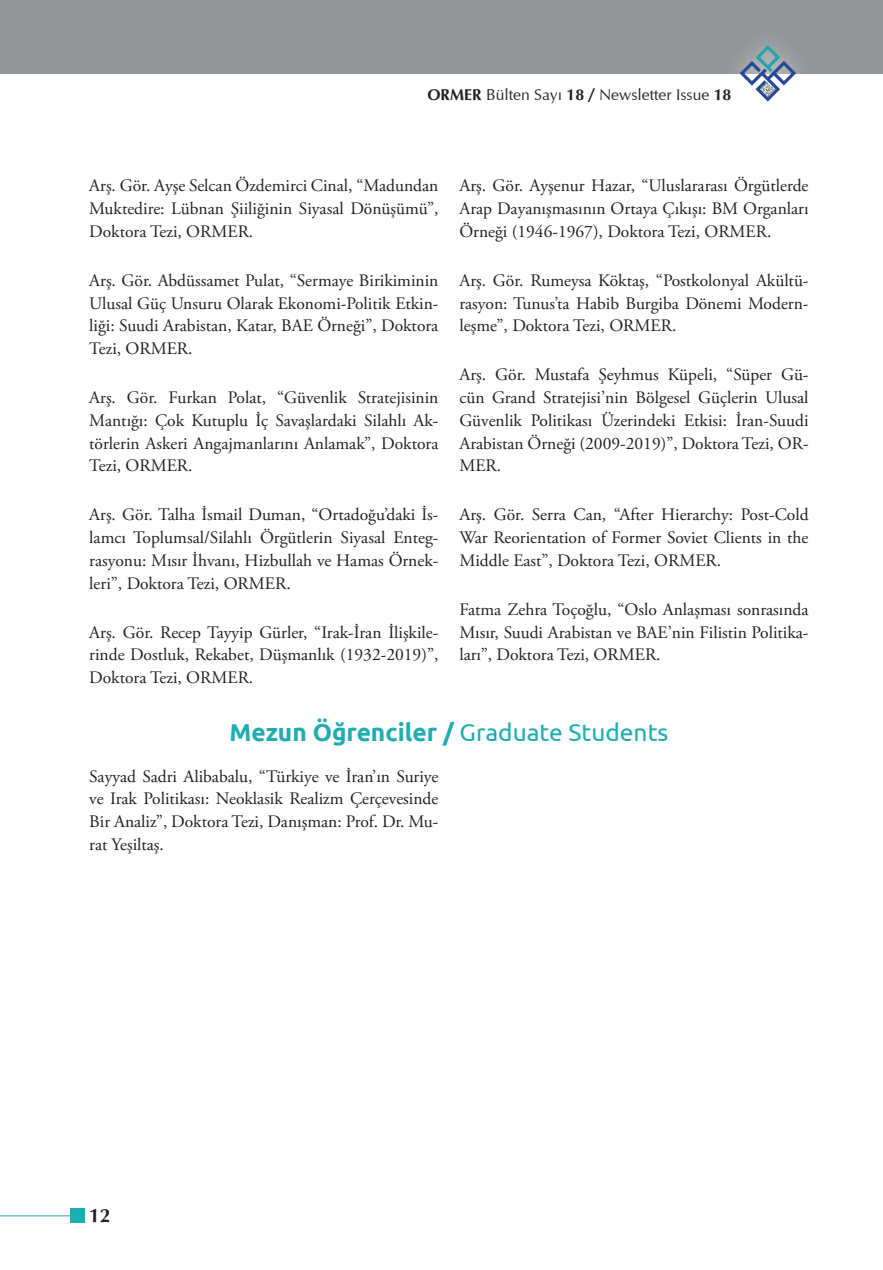
<style>
.page{position:relative;width:883px;height:1270px;background:#fff}
.page>*{position:absolute;margin:0;border:0;box-sizing:border-box;transform-origin:0 0}
.t1{font:700 24.5px "Ubuntu";color:#1eadb0}
.t2{font:700 19.25px "TR Oregon";color:#231f20}
.t3{font:17.5px/22.8px "Adobe Garamond Pro";color:#231f20;text-align:justify}
.t4{font:15.75px "TR Oregon";color:#231f20}
.s1{font-weight:700}
.s2{font-weight:400}
</style>
<div class="page">
<div style="left:0;top:0;width:883px;height:73px;background:#939598"></div>
<hr style="left:0;top:1215px;width:85px;height:1px;background:#1eadb0">
<div style="left:71px;top:1209px;width:14px;height:14px;background:#1eadb0"></div>
<div style="left:720px;top:26px;width:96px;height:95px;background:#fff;opacity:.75"></div>
<svg style="left:740px;top:45px;width:56px;height:57px"></svg>
<p class="t4" style="left:427px;top:85px;width:305px"><span class="s1">ORMER</span> Bülten Sayı <span class="s1">18 /</span> Newsletter Issue <span class="s1">18</span></p>
<p class="t3" style="left:89px;top:175px;width:351px">Arş. Gör. Ayşe Selcan Özdemirci Cinal, “Madundan Muktedire: Lübnan Şiiliğinin Siyasal Dönüşümü”, Doktora Tezi, ORMER.</p>
<p class="t3" style="left:89px;top:269px;width:351px">Arş. Gör. Abdüssamet Pulat, “Sermaye Birikiminin Ulusal Güç Unsuru Olarak Ekonomi-Politik Etkin&shy;liği: Suudi Arabistan, Katar, BAE Örneği”, Doktora Tezi, ORMER.</p>
<p class="t3" style="left:89px;top:387px;width:351px">Arş. Gör. Furkan Polat, “Güvenlik Stratejisinin Mantığı: Çok Kutuplu İç Savaşlardaki Silahlı Ak&shy;törlerin Askeri Angajmanlarını Anlamak”, Doktora Tezi, ORMER.</p>
<p class="t3" style="left:89px;top:504px;width:351px">Arş. Gör. Talha İsmail Duman, “Ortadoğu’daki İs&shy;lamcı Toplumsal/Silahlı Örgütlerin Siyasal Enteg&shy;rasyonu: Mısır İhvanı, Hizbullah ve Hamas Örnek&shy;leri”, Doktora Tezi, ORMER.</p>
<p class="t3" style="left:89px;top:621px;width:351px">Arş. Gör. Recep Tayyip Gürler, “Irak-İran İlişkile&shy;rinde Dostluk, Rekabet, Düşmanlık (1932-2019)”, Doktora Tezi, ORMER.</p>
<p class="t3" style="left:459px;top:175px;width:351px">Arş. Gör. Ayşenur Hazar, “Uluslararası Örgütlerde Arap Dayanışmasının Ortaya Çıkışı: BM Organları Örneği (1946-1967), Doktora Tezi, ORMER.</p>
<p class="t3" style="left:459px;top:269px;width:351px">Arş. Gör. Rumeysa Köktaş, “Postkolonyal Akültü&shy;rasyon: Tunus’ta Habib Burgiba Dönemi Modern&shy;leşme”, Doktora Tezi, ORMER.</p>
<p class="t3" style="left:459px;top:364px;width:351px">Arş. Gör. Mustafa Şeyhmus Küpeli, “Süper Gü&shy;cün Grand Stratejisi’nin Bölgesel Güçlerin Ulusal Güvenlik Politikası Üzerindeki Etkisi: İran-Suudi Arabistan Örneği (2009-2019)”, Doktora Tezi, OR-MER.</p>
<p class="t3" style="left:459px;top:504px;width:351px">Arş. Gör. Serra Can, “After Hierarchy: Post-Cold War Reorientation of Former Soviet Clients in the Middle East”, Doktora Tezi, ORMER.</p>
<p class="t3" style="left:459px;top:598px;width:351px">Fatma Zehra Toçoğlu, “Oslo Anlaşması sonrasında Mısır, Suudi Arabistan ve BAE’nin Filistin Politika&shy;ları”, Doktora Tezi, ORMER.</p>
<h1 class="t1" style="left:229px;top:717px;width:441px">Mezun Öğrenciler / <span class="s2">Graduate Students</span></h1>
<p class="t3" style="left:89px;top:765px;width:351px">Sayyad Sadri Alibabalu, “Türkiye ve İran’ın Suriye ve Irak Politikası: Neoklasik Realizm Çerçevesinde Bir Analiz”, Doktora Tezi, Danışman: Prof. Dr. Mu&shy;rat Yeşiltaş.</p>
<p class="t2" style="left:89px;top:1204px;width:23px">12</p>
</div>
